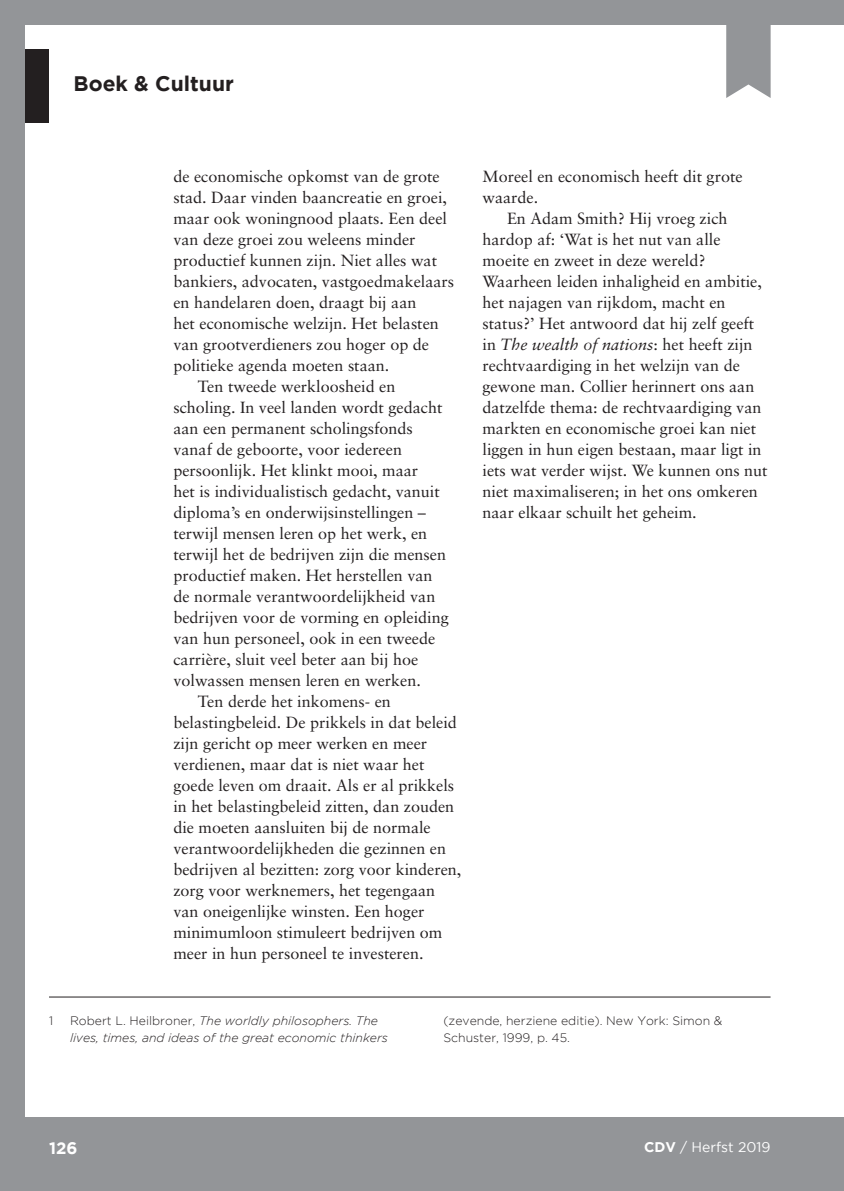
<style>
.page{position:relative;width:844px;height:1191px;background:#fff}
.page>*{position:absolute;margin:0;border:0;box-sizing:border-box;transform-origin:0 0}
.t1{font:700 21px "Gotham";color:#231f20}
.t2{font:700 16.62px "Gotham";color:#fff}
.t3{font:16.1px/21px "Sabon LT";color:#231f20}
.t4{font:14px "Gotham";color:#fff}
.t5{font:italic 300 12.25px/17.5px "Gotham";color:#231f20}
.t6{font:300 12.25px/17.5px "Gotham";color:#231f20}
.s1{font-style:italic}
.s2{font-style:normal}
.s3{font-weight:700}
</style>
<div class="page">
<svg style="left:726px;top:24px;width:44px;height:74px;background:#9d9fa2"></svg>
<hr style="left:49px;top:996px;width:721px;height:1px;background:#231f20">
<div style="left:0;top:49px;width:49px;height:73px;background:#231f20"></div>
<div style="left:0;top:1117px;width:843px;height:74px;background:#939598"></div>
<div style="left:0;top:0;width:843px;height:24px;background:#939598"></div>
<div style="left:0;top:0;width:24px;height:1191px;background:#939598"></div>
<h1 class="t1" style="left:73px;top:71px;width:162px">Boek &amp; Cultuur</h1>
<p class="t3" style="left:173px;top:166px;width:268px">de economische opkomst van de grote</p>
<p class="t3" style="left:173px;top:187px;width:275px">stad. Daar vinden baancreatie en groei,</p>
<p class="t3" style="left:173px;top:208px;width:275px">maar ook woningnood plaats. Een deel</p>
<p class="t3" style="left:173px;top:229px;width:243px">van deze groei zou weleens minder</p>
<p class="t3" style="left:173px;top:250px;width:265px">productief kunnen zijn. Niet alles wat</p>
<p class="t3" style="left:173px;top:271px;width:282px">bankiers, advocaten, vastgoedmakelaars</p>
<p class="t3" style="left:173px;top:292px;width:244px">en handelaren doen, draagt bij aan</p>
<p class="t3" style="left:173px;top:313px;width:267px">het economische welzijn. Het belasten</p>
<p class="t3" style="left:173px;top:334px;width:257px">van grootverdieners zou hoger op de</p>
<p class="t3" style="left:173px;top:355px;width:217px">politieke agenda moeten staan.</p>
<p class="t3" style="left:198px;top:376px;width:199px">Ten tweede werkloosheid en</p>
<p class="t3" style="left:173px;top:397px;width:270px">scholing. In veel landen wordt gedacht</p>
<p class="t3" style="left:173px;top:418px;width:241px">aan een permanent scholingsfonds</p>
<p class="t3" style="left:173px;top:439px;width:230px">vanaf de geboorte, voor iedereen</p>
<p class="t3" style="left:173px;top:460px;width:246px">persoonlijk. Het klinkt mooi, maar</p>
<p class="t3" style="left:173px;top:481px;width:268px">het is individualistisch gedacht, vanuit</p>
<p class="t3" style="left:173px;top:502px;width:254px">diploma’s en onderwijsinstellingen –</p>
<p class="t3" style="left:173px;top:523px;width:255px">terwijl mensen leren op het werk, en</p>
<p class="t3" style="left:173px;top:544px;width:274px">terwijl het de bedrijven zijn die mensen</p>
<p class="t3" style="left:173px;top:565px;width:261px">productief maken. Het herstellen van</p>
<p class="t3" style="left:173px;top:586px;width:263px">de normale verantwoordelijkheid van</p>
<p class="t3" style="left:173px;top:607px;width:277px">bedrijven voor de vorming en opleiding</p>
<p class="t3" style="left:173px;top:628px;width:263px">van hun personeel, ook in een tweede</p>
<p class="t3" style="left:173px;top:649px;width:246px">carrière, sluit veel beter aan bij hoe</p>
<p class="t3" style="left:173px;top:670px;width:249px">volwassen mensen leren en werken.</p>
<p class="t3" style="left:198px;top:691px;width:194px">Ten derde het inkomens- en</p>
<p class="t3" style="left:173px;top:712px;width:285px">belastingbeleid. De prikkels in dat beleid</p>
<p class="t3" style="left:173px;top:733px;width:255px">zijn gericht op meer werken en meer</p>
<p class="t3" style="left:173px;top:754px;width:252px">verdienen, maar dat is niet waar het</p>
<p class="t3" style="left:173px;top:775px;width:282px">goede leven om draait. Als er al prikkels</p>
<p class="t3" style="left:173px;top:796px;width:282px">in het belastingbeleid zitten, dan zouden</p>
<p class="t3" style="left:173px;top:817px;width:259px">die moeten aansluiten bij de normale</p>
<p class="t3" style="left:173px;top:838px;width:274px">verantwoordelijkheden die gezinnen en</p>
<p class="t3" style="left:173px;top:859px;width:289px">bedrijven al bezitten: zorg voor kinderen,</p>
<p class="t3" style="left:173px;top:880px;width:263px">zorg voor werknemers, het tegengaan</p>
<p class="t3" style="left:173px;top:901px;width:252px">van oneigenlijke winsten. Een hoger</p>
<p class="t3" style="left:173px;top:922px;width:270px">minimumloon stimuleert bedrijven om</p>
<p class="t3" style="left:173px;top:943px;width:252px">meer in hun personeel te investeren.</p>
<p class="t3" style="left:482px;top:166px;width:261px">Moreel en economisch heeft dit grote waarde.</p>
<p class="t3" style="left:482px;top:208px;width:286px;text-indent:25px">En Adam Smith? Hij vroeg zich hardop af: ‘Wat is het nut van alle moeite en zweet in deze wereld?<br>Waarheen leiden inhaligheid en ambitie, het najagen van rijkdom, macht en status?’ Het antwoord dat hij zelf geeft in <span class="s1">The wealth of nations</span>: het heeft zijn rechtvaardiging in het welzijn van de gewone man. Collier herinnert ons aan datzelfde thema: de rechtvaardiging van markten en economische groei kan niet liggen in hun eigen bestaan, maar ligt in iets wat verder wijst. We kunnen ons nut niet maximaliseren; in het ons omkeren naar elkaar schuilt het geheim.</p>
<p class="t6" style="left:49px;top:1011px;width:6px">1</p>
<p class="t5" style="left:70px;top:1011px;width:319px"><span class="s2">Robert L. Heilbroner,</span> The worldly philosophers. The lives, times, and ideas of the great economic thinkers</p>
<p class="t6" style="left:443px;top:1011px;width:280px">(zevende, herziene editie). New York: Simon &amp;<br>Schuster, 1999, p. 45.</p>
<p class="t2" style="left:49px;top:1138px;width:30px">126</p>
<p class="t4" style="left:644px;top:1138px;width:128px"><span class="s3">CDV</span> / Herfst 2019</p>
</div>
